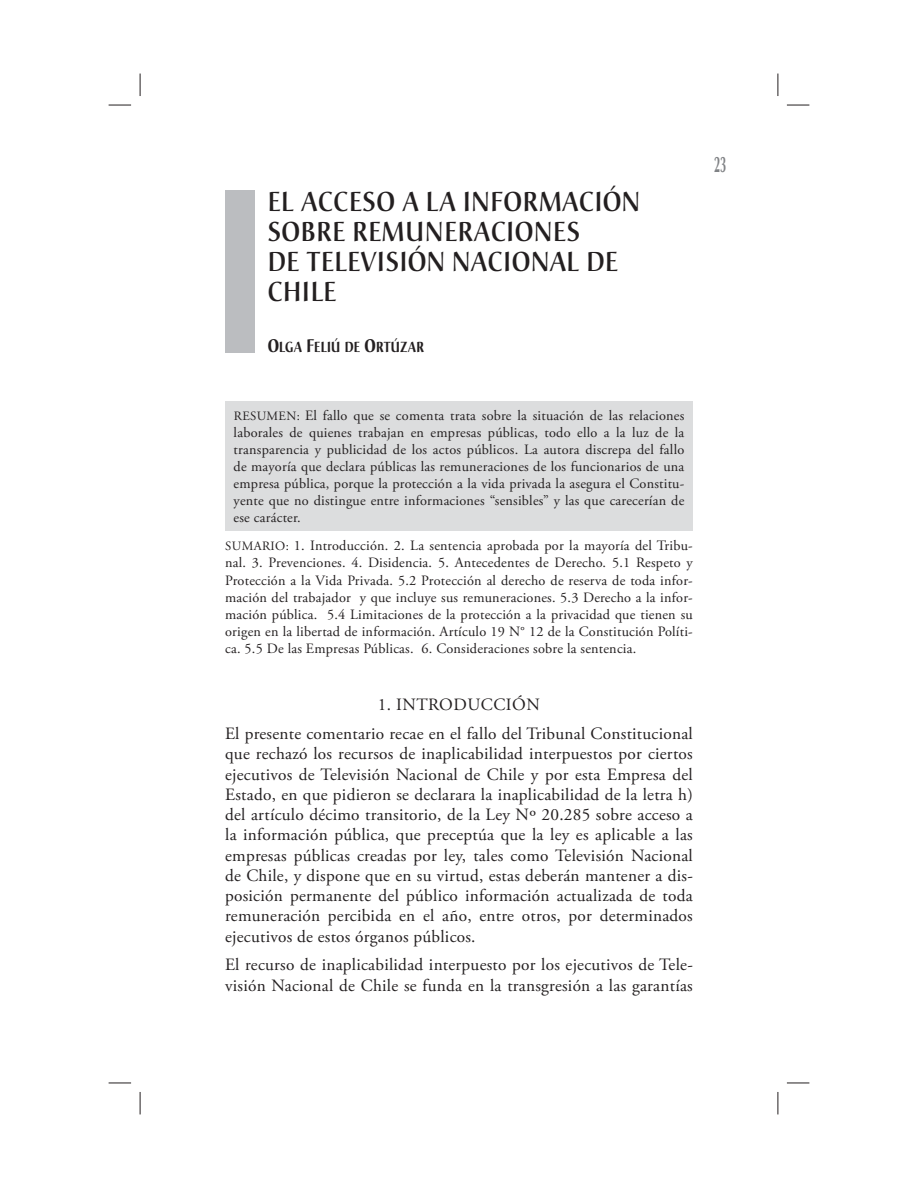
<style>
.page{position:relative;width:918px;height:1188px;background:#fff}
.page>*{position:absolute;margin:0;border:0;box-sizing:border-box;transform-origin:0 0}
.t1{font:500 27px/30px "Christiana";letter-spacing:.035em;color:#231f20;scale:.9 1}
.t2{font:700 22.5px "Optima";color:#808285;scale:.5 1}
.t3{font:17.25px/20.2px "Adobe Garamond Pro";letter-spacing:.015em;color:#231f20;text-align:center}
.t4{font:700 14.4px "Christiana";letter-spacing:.02em;color:#231f20;scale:.8 1}
.t5{font:14.25px/17.1px "Adobe Garamond Pro";letter-spacing:.015em;color:#231f20;text-align:justify}
.s1{font-size:18px}
.s2{font-size:12.75px}
</style>
<div class="page">
<div style="left:225px;top:401px;width:468px;height:130px;background:#dcddde"></div>
<div style="left:225px;top:190px;width:30px;height:163px;background:#bbbdc0"></div>
<svg style="left:109px;top:105px;width:22px;height:1px"></svg>
<svg style="left:787px;top:105px;width:22px;height:1px"></svg>
<svg style="left:109px;top:1083px;width:22px;height:1px"></svg>
<svg style="left:787px;top:1083px;width:22px;height:1px"></svg>
<svg style="left:140px;top:74px;width:1px;height:22px"></svg>
<svg style="left:140px;top:1092px;width:1px;height:22px"></svg>
<svg style="left:778px;top:74px;width:1px;height:22px"></svg>
<svg style="left:778px;top:1092px;width:1px;height:22px"></svg>
<h1 class="t1" style="left:268px;top:189px;width:415px">EL ACCESO A LA INFORMACIÓN<br>SOBRE REMUNERACIONES<br>DE TELEVISIÓN NACIONAL DE<br>CHILE</h1>
<p class="t4" style="left:268px;top:341px;width:197px"><span class="s1">O</span>LGA <span class="s1">F</span>ELIÚ DE <span class="s1">O</span>RTÚZAR</p>
<h2 class="t2" style="left:714px;top:155px;width:27px">23</h2>
<p class="t5" style="left:234px;top:408px;width:452px"><span class="s2">RESUMEN:</span> El fallo que se comenta trata sobre la situación de las relaciones laborales de quienes trabajan en empresas públicas, todo ello a la luz de la transparencia y publicidad de los actos públicos. La autora discrepa del fallo de mayoría que declara públicas las remuneraciones de los funcionarios de una empresa pública, porque la protección a la vida privada la asegura el Constitu&shy;yente que no distingue entre informaciones “sensibles” y las que carecerían de ese carácter.</p>
<p class="t5" style="left:225px;top:538px;width:469px"><span class="s2">SUMARIO:</span> 1. Introducción. 2. La sentencia aprobada por la mayoría del Tribu&shy;nal. 3. Prevenciones. 4. Disidencia. 5. Antecedentes de Derecho. 5.1 Respeto y Protección a la Vida Privada. 5.2 Protección al derecho de reserva de toda infor&shy;mación del trabajador y que incluye sus remuneraciones. 5.3 Derecho a la infor&shy;mación pública. 5.4 Limitaciones de la protección a la privacidad que tienen su origen en la libertad de información. Artículo 19 N° 12 de la Constitución Políti&shy;ca. 5.5 De las Empresas Públicas. 6. Consideraciones sobre la sentencia.</p>
<p class="t3" style="left:225px;top:692px;width:469px;line-height:28.8px">1. INTRODUCCIÓN<br>El presente comentario recae en el fallo del Tribunal Constitucional</p>
<p class="t3" style="left:225px;top:745px;width:469px;text-align:justify">que rechazó los recursos de inaplicabilidad interpuestos por ciertos ejecutivos de Televisión Nacional de Chile y por esta Empresa del Estado, en que pidieron se declarara la inaplicabilidad de la letra h) del artículo décimo transitorio, de la Ley Nº 20.285 sobre acceso a la información pública, que preceptúa que la ley es aplicable a las empresas públicas creadas por ley, tales como Televisión Nacional de Chile, y dispone que en su virtud, estas deberán mantener a dis&shy;posición permanente del público información actualizada de toda remuneración percibida en el año, entre otros, por determinados ejecutivos de estos órganos públicos.</p>
<p class="t3" style="left:225px;top:956px;width:469px;text-align:left">El recurso de inaplicabilidad interpuesto por los ejecutivos de Tele&shy;visión Nacional de Chile se funda en la transgresión a las garantías</p>
</div>
